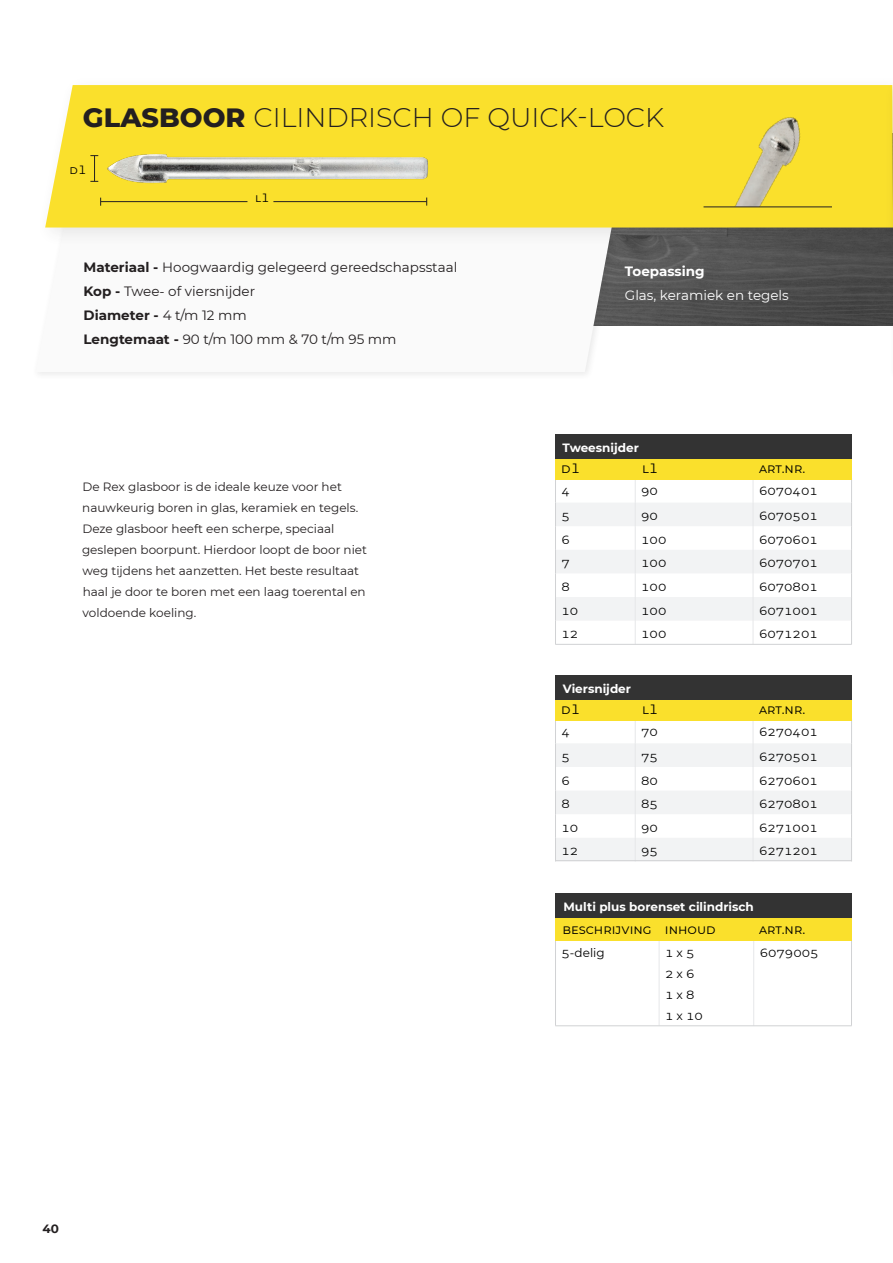
<style>
.page{position:relative;width:893px;height:1263px;background:#fff}
.page>*{position:absolute;margin:0;border:0;box-sizing:border-box;transform-origin:0 0}
.t1{font:300 27px "Montserrat";color:#231f20}
.C1_8pt_black{font:13.5px "Montserrat";color:#231f20}
.t2{font:13.5px "Montserrat";color:#000}
.C1_8pt_black-2{font:13.5px "Montserrat";color:#fff}
.C1_8pt_black-3{font:700 13.5px "Montserrat";color:#231f20}
.C1_8pt_black-4{font:700 13.5px "Montserrat";color:#fff}
.C1_8pt_black-5{font:12px/21px "Montserrat";color:#231f20}
.C1_8pt_black-6{font:12px "Montserrat";color:#000}
.C1_8pt_black-7{font:700 12px "Montserrat";color:#fff}
.t3{font:700 12px "Montserrat";color:#231f20}
.s1{font-weight:800}
.s2{font-weight:700}
.s3{font-weight:400}
</style>
<div class="page">
<img style="left:637px;top:247px;width:252px;height:78px">
<div style="left:32px;top:124px;width:605px;height:256px;background:#333;opacity:.1"></div>
<svg style="left:36px;top:247px;width:594px;height:125px"></svg>
<div style="left:36px;top:74px;width:857px;height:173px;background:#333;opacity:.1"></div>
<div style="left:45px;top:85px;width:837px;height:142px;background:#fae02c"></div>
<img style="left:78px;top:153px;width:375px;height:33px">
<svg style="left:90px;top:155px;width:8px;height:27px"></svg>
<hr style="left:101px;top:201px;width:146px;height:1px;background:#231f20">
<hr style="left:273px;top:201px;width:154px;height:1px;background:#231f20">
<img style="left:704px;top:100px;width:165px;height:107px">
<hr style="left:703px;top:207px;width:129px;height:1px;background:#231f20">
<hr style="left:889px;top:124px;width:4px;height:256px;background:#333;opacity:.1">
<div style="left:882px;top:74px;width:11px;height:173px;background:#333;opacity:.1"></div>
<svg style="left:892px;top:85px;width:1px;height:287px"></svg>
<svg style="left:555px;top:479px;width:297px;height:165px"></svg>
<div style="left:555px;top:457px;width:297px;height:22px;background:#fae02c"></div>
<hr style="left:555px;top:644px;width:297px;height:1px;background:#d1d2d4">
<hr style="left:555px;top:939px;width:1px;height:86px;background:#d1d2d4">
<hr style="left:851px;top:939px;width:1px;height:86px;background:#d1d2d4">
<hr style="left:659px;top:939px;width:1px;height:86px;background:#e6e7e9">
<hr style="left:753px;top:939px;width:1px;height:86px;background:#e6e7e9">
<div style="left:555px;top:918px;width:297px;height:22px;background:#fae02c"></div>
<div style="left:555px;top:893px;width:297px;height:25px;background:#333"></div>
<hr style="left:555px;top:1025px;width:297px;height:1px;background:#d1d2d4">
<div style="left:555px;top:434px;width:297px;height:25px;background:#333"></div>
<div style="left:555px;top:717px;width:283px;height:150px;background:linear-gradient(to right,#fbfbfb,#fbfbfb)"></div>
<svg style="left:555px;top:720px;width:297px;height:140px"></svg>
<div style="left:555px;top:698px;width:297px;height:22px;background:#fae02c"></div>
<hr style="left:555px;top:860px;width:297px;height:1px;background:#d1d2d4">
<div style="left:555px;top:675px;width:297px;height:25px;background:#333"></div>
<p class="t1" style="left:83px;top:99px;width:583px"><span class="s1">GLASBOOR</span> CILINDRISCH OF QUICK-LOCK</p>
<p class="C1_8pt_black-6" style="left:70px;top:161px;width:18px">d1</p>
<p class="C1_8pt_black-6" style="left:255px;top:190px;width:16px">l1</p>
<p class="C1_8pt_black" style="left:84px;top:258px;width:375px"><span class="s2">Materiaal -</span> Hoogwaardig gelegeerd gereedschapsstaal</p>
<p class="C1_8pt_black" style="left:84px;top:282px;width:173px"><span class="s2">Kop -</span> Twee- of viersnijder</p>
<p class="C1_8pt_black-3" style="left:84px;top:306px;width:165px">Diameter - <span class="s3">4 t/m 12 mm</span></p>
<p class="C1_8pt_black" style="left:84px;top:330px;width:315px"><span class="s2">Lengtemaat -</span> 90 t/m 100 mm &amp; 70 t/m 95 mm</p>
<p class="C1_8pt_black-5" style="left:82px;top:476px;width:286px">De Rex glasboor is de ideale keuze voor het nauwkeurig boren in glas, keramiek en tegels.<br>Deze glasboor heeft een scherpe, speciaal geslepen boorpunt. Hierdoor loopt de boor niet weg tijdens het aanzetten. Het beste resultaat haal je door te boren met een laag toerental en voldoende koeling.</p>
<p class="C1_8pt_black-4" style="left:625px;top:262px;width:81px">Toepassing</p>
<p class="C1_8pt_black-2" style="left:625px;top:286px;width:165px">Glas, keramiek en tegels</p>
<p class="C1_8pt_black-7" style="left:563px;top:439px;width:78px">Tweesnijder</p>
<p class="t2" style="left:561px;top:459px;width:20px">D1</p>
<p class="t2" style="left:642px;top:459px;width:18px">L1</p>
<p class="t2" style="left:759px;top:459px;width:48px">Art.nr.</p>
<p class="C1_8pt_black-6" style="left:561px;top:483px;width:10px">4</p>
<p class="C1_8pt_black-6" style="left:641px;top:483px;width:18px">90</p>
<p class="C1_8pt_black-6" style="left:759px;top:483px;width:60px">6070401</p>
<p class="C1_8pt_black-6" style="left:561px;top:508px;width:10px">5</p>
<p class="C1_8pt_black-6" style="left:641px;top:508px;width:18px">90</p>
<p class="C1_8pt_black-6" style="left:759px;top:508px;width:60px">6070501</p>
<p class="C1_8pt_black-6" style="left:561px;top:531px;width:10px">6</p>
<p class="C1_8pt_black-6" style="left:641px;top:531px;width:27px">100</p>
<p class="C1_8pt_black-6" style="left:759px;top:531px;width:60px">6070601</p>
<p class="C1_8pt_black-6" style="left:561px;top:555px;width:10px">7</p>
<p class="C1_8pt_black-6" style="left:641px;top:555px;width:27px">100</p>
<p class="C1_8pt_black-6" style="left:759px;top:555px;width:60px">6070701</p>
<p class="C1_8pt_black-6" style="left:561px;top:578px;width:10px">8</p>
<p class="C1_8pt_black-6" style="left:641px;top:578px;width:27px">100</p>
<p class="C1_8pt_black-6" style="left:759px;top:578px;width:60px">6070801</p>
<p class="C1_8pt_black-6" style="left:561px;top:602px;width:18px">10</p>
<p class="C1_8pt_black-6" style="left:641px;top:602px;width:27px">100</p>
<p class="C1_8pt_black-6" style="left:759px;top:602px;width:60px">6071001</p>
<p class="C1_8pt_black-6" style="left:561px;top:626px;width:18px">12</p>
<p class="C1_8pt_black-6" style="left:641px;top:626px;width:27px">100</p>
<p class="C1_8pt_black-6" style="left:759px;top:626px;width:60px">6071201</p>
<p class="C1_8pt_black-7" style="left:563px;top:680px;width:70px">Viersnijder</p>
<p class="t2" style="left:561px;top:700px;width:20px">D1</p>
<p class="t2" style="left:642px;top:700px;width:18px">L1</p>
<p class="t2" style="left:759px;top:700px;width:48px">Art.nr.</p>
<p class="C1_8pt_black-6" style="left:561px;top:724px;width:10px">4</p>
<p class="C1_8pt_black-6" style="left:641px;top:724px;width:18px">70</p>
<p class="C1_8pt_black-6" style="left:759px;top:724px;width:60px">6270401</p>
<p class="C1_8pt_black-6" style="left:561px;top:748px;width:10px">5</p>
<p class="C1_8pt_black-6" style="left:641px;top:748px;width:18px">75</p>
<p class="C1_8pt_black-6" style="left:759px;top:748px;width:60px">6270501</p>
<p class="C1_8pt_black-6" style="left:561px;top:772px;width:10px">6</p>
<p class="C1_8pt_black-6" style="left:641px;top:772px;width:18px">80</p>
<p class="C1_8pt_black-6" style="left:759px;top:772px;width:60px">6270601</p>
<p class="C1_8pt_black-6" style="left:561px;top:796px;width:10px">8</p>
<p class="C1_8pt_black-6" style="left:641px;top:796px;width:18px">85</p>
<p class="C1_8pt_black-6" style="left:759px;top:796px;width:60px">6270801</p>
<p class="C1_8pt_black-6" style="left:561px;top:819px;width:18px">10</p>
<p class="C1_8pt_black-6" style="left:641px;top:819px;width:18px">90</p>
<p class="C1_8pt_black-6" style="left:759px;top:819px;width:60px">6271001</p>
<p class="C1_8pt_black-6" style="left:561px;top:843px;width:18px">12</p>
<p class="C1_8pt_black-6" style="left:641px;top:843px;width:18px">95</p>
<p class="C1_8pt_black-6" style="left:759px;top:843px;width:60px">6271201</p>
<p class="C1_8pt_black-7" style="left:563px;top:898px;width:192px">Multi plus borenset cilindrisch</p>
<p class="t2" style="left:563px;top:920px;width:91px">Beschrijvi ng</p>
<p class="t2" style="left:665px;top:920px;width:52px">Inhoud</p>
<p class="t2" style="left:759px;top:920px;width:48px">Art.nr.</p>
<p class="C1_8pt_black-6" style="left:561px;top:944px;width:45px">5-delig</p>
<p class="C1_8pt_black-6" style="left:665px;top:944px;width:31px">1 x 5</p>
<p class="C1_8pt_black-6" style="left:665px;top:965px;width:31px">2 x 6</p>
<p class="C1_8pt_black-6" style="left:665px;top:986px;width:31px">1 x 8</p>
<p class="C1_8pt_black-6" style="left:665px;top:1007px;width:39px">1 x 10</p>
<p class="C1_8pt_black-6" style="left:760px;top:944px;width:60px">6079005</p>
<p class="t3" style="left:43px;top:1220px;width:18px">40</p>
</div>
